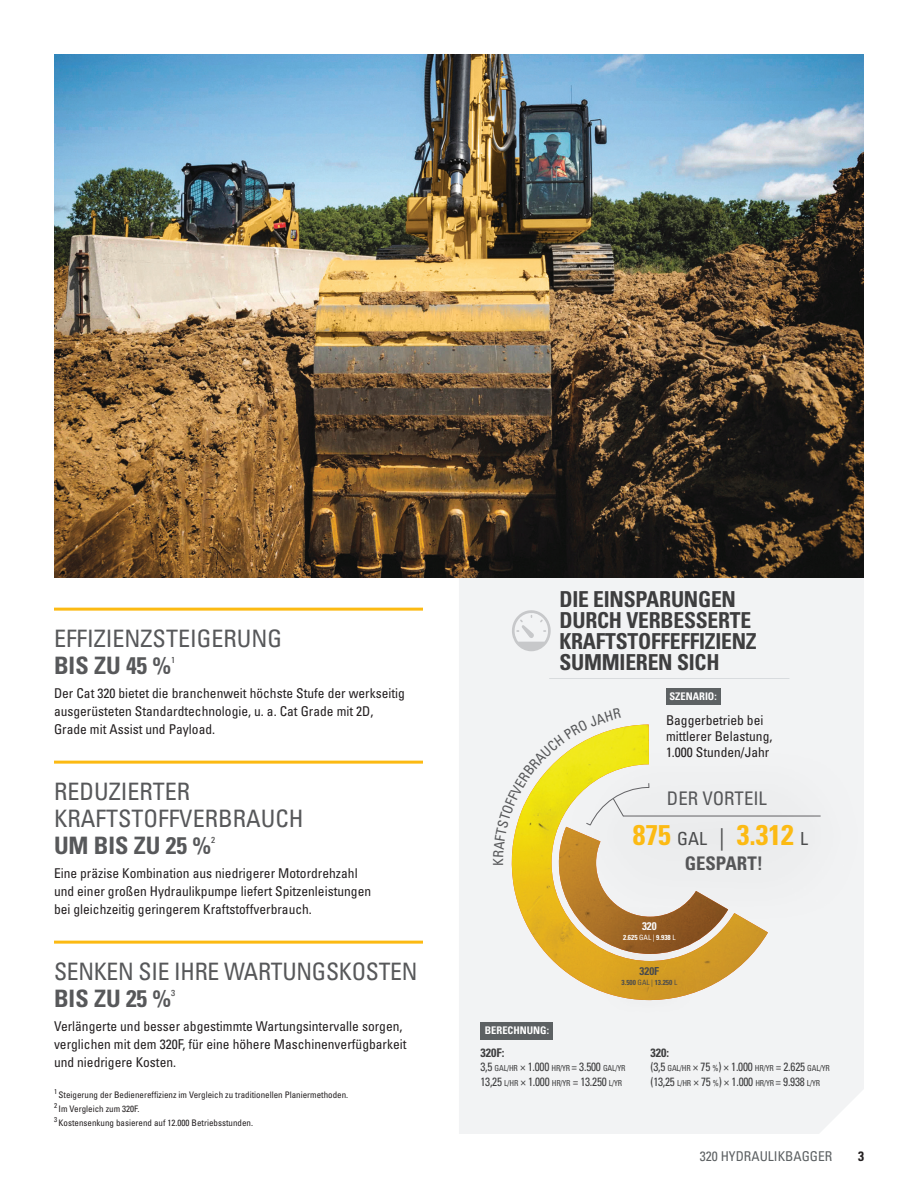
<style>
.page{position:relative;width:918px;height:1188px;background:#fff}
.page>*{position:absolute;margin:0;border:0;box-sizing:border-box;transform-origin:0 0}
.t1{font:700 condensed 28.5px "Univers LT Std";color:#fcba13}
.t2{font:condensed 24px/27px "Univers LT Std";color:#57585a}
.t3{font:700 condensed 24px "Univers LT Std";color:#57585a}
.t4{font:700 condensed 22.05px/21px "Univers LT Std";letter-spacing:-.01em;color:#3e3e3f}
.t5{font:condensed 18.75px "Univers LT Std";color:#57585a}
.t6{font:700 condensed 18.75px "Univers LT Std";color:#57585a}
.t7{font:condensed 13.95px "Univers LT Std";color:#57585a}
.t8{font:condensed 13.5px/18px "Univers LT Std";color:#231f20}
.t9{font:condensed 13.5px "Univers LT Std";color:#5d6163}
.t10{font:700 condensed 13.5px "Univers LT Std";color:#231f20}
.t11{font:condensed 12px/14.4px "Univers LT Std";letter-spacing:-.02em;color:#3e3e3f;scale:.94 1}
.t12{font:700 condensed 12px "Univers LT Std";color:#3e3e3f}
.t13{font:700 condensed 11.1px "Univers LT Std";color:#4b4c4d}
.t14{font:700 condensed 11.1px "Univers LT Std";color:#fff}
.t15{font:700 condensed 10.5px "Univers LT Std";color:#fff}
.t16{font:condensed 9px/14.4px "Univers LT Std";color:#231f20}
.t17{font:condensed 8.7px "Univers LT Std";color:#3e3e3f;scale:1.05 1}
.t18{font:condensed 8.25px "Univers LT Std";letter-spacing:-.02em;color:#3e3e3f;scale:.94 1}
.t19{font:700 condensed 7.2px "Univers LT Std";color:#4b4c4d}
.t20{font:700 condensed 7.2px "Univers LT Std";color:#fff}
.s1{font-weight:400;font-size:18px;color:#4b4c4d}
.s2{font-weight:400;font-size:22.35px;color:#4b4c4d}
.s3{font-weight:400}
.s4{font-size:12px}
.s5{font-size:8.25px}
.s6{font-weight:700}
</style>
<div class="page">
<div style="left:459px;top:578px;width:405px;height:556px;background:#f2f3f4"></div>
<img style="left:54px;top:54px;width:810px;height:524px">
<hr style="left:549px;top:678px;width:240px;height:1px;background:#bcc2c6">
<img style="left:510px;top:725px;width:258px;height:276px">
<svg style="left:512px;top:610px;width:39px;height:41px"></svg>
<div style="left:666px;top:688px;width:55px;height:17px;background:#5d6163"></div>
<div style="left:480px;top:1022px;width:73px;height:17px;background:#5d6163"></div>
<div style="left:556px;top:744px;width:317px;height:184px;background:#f0f1f2"></div>
<hr style="left:54px;top:608px;width:369px;height:3px;background:#fcba13">
<hr style="left:54px;top:761px;width:369px;height:3px;background:#fcba13">
<hr style="left:54px;top:941px;width:369px;height:3px;background:#fcba13">
<div style="left:596px;top:949px;width:105px;height:66px;background:#231f20;opacity:.65"></div>
<div style="left:597px;top:904px;width:103px;height:66px;background:#231f20;opacity:.65"></div>
<svg style="left:493px;top:708px;width:235px;height:246px"></svg>
<h2 class="t2" style="left:54px;top:624px;width:230px">EFFIZIENZSTEIGERUNG</h2>
<h2 class="t3" style="left:54px;top:650px;width:119px">BIS ZU 45 %</h2>
<p class="t17" style="left:171px;top:654px;width:5px">1</p>
<p class="t8" style="left:54px;top:684px;width:352px">Der Cat 320 bietet die branchenweit höchste Stufe der werkseitig ausgerüsteten Standardtechnologie, u. a. Cat Grade mit 2D,<br>Grade mit Assist und Payload.</p>
<h2 class="t2" style="left:54px;top:777px;width:251px">REDUZIERTER<br>KRAFTSTOFFVERBRAUCH</h2>
<h2 class="t3" style="left:54px;top:830px;width:159px">UM BIS ZU 25 %</h2>
<p class="t17" style="left:211px;top:834px;width:5px">2</p>
<p class="t8" style="left:54px;top:864px;width:319px">Eine präzise Kombination aus niedrigerer Motordrehzahl und einer großen Hydraulikpumpe liefert Spitzenleistungen bei gleichzeitig geringerem Kraftstoffverbrauch.</p>
<h2 class="t2" style="left:54px;top:957px;width:365px">SENKEN SIE IHRE WARTUNGSKOSTEN</h2>
<h2 class="t3" style="left:54px;top:983px;width:119px">BIS ZU 25 %</h2>
<p class="t17" style="left:171px;top:987px;width:5px">3</p>
<p class="t8" style="left:54px;top:1017px;width:354px">Verlängerte und besser abgestimmte Wartungsintervalle sorgen, verglichen mit dem 320F, für eine höhere Maschinenverfügbarkeit und niedrigere Kosten.</p>
<p class="t16" style="left:54px;top:1087px;width:296px"><sup>1</sup> Steigerung der Bedienereffizienz im Vergleich zu traditionellen Planiermethoden.<br><sup>2</sup> Im Vergleich zum 320F.<br><sup>3</sup> Kostensenkung basierend auf 12.000 Betriebsstunden.</p>
<h3 class="t4" style="left:559px;top:589px;width:199px">DIE EINSPARUNGEN<br>DURCH VERBESSERTE<br>KRAFTSTOFFEFFIZIENZ<br>SUMMIEREN SICH</h3>
<p class="t15" style="left:669px;top:690px;width:49px">SZENARIO:</p>
<p class="t8" style="left:666px;top:712px;width:108px;line-height:16.2px">Baggerbetrieb bei mittlerer Belastung,<br>1.000 Stunden/Jahr</p>
<h3 class="t5" style="left:667px;top:787px;width:102px">DER VORTEIL</h3>
<p class="t7" style="left:489px;top:866px;width:9px;rotate:-90deg">K</p>
<p class="t15" style="left:485px;top:1024px;width:66px">BERECHNUNG:</p>
<h1 class="t1" style="left:633px;top:818px;width:177px">875 <span class="s1">GAL</span> <span class="s2">|</span> 3.312 <span class="s1">L</span></h1>
<h3 class="t6" style="left:685px;top:852px;width:80px">GESPART!</h3>
<p class="t14" style="left:642px;top:919px;width:16px">320</p>
<p class="t20" style="left:623px;top:933px;width:54px">2.625 <span class="s3">GAL |</span> 9.938 <span class="s3">L</span></p>
<p class="t13" style="left:640px;top:965px;width:21px">320F</p>
<p class="t19" style="left:622px;top:978px;width:57px">3.500 <span class="s3">GAL |</span> 13.250 <span class="s3">L</span></p>
<p class="t12" style="left:480px;top:1045px;width:25px">320F:</p>
<p class="t18" style="left:480px;top:1063px;width:156px"><span class="s4">3,5</span> GAL/HR <span class="s4">× 1.000</span> HR/YR <span class="s4">= 3.500</span> GAL/YR</p>
<p class="t11" style="left:480px;top:1074px;width:152px">13,25 <span class="s5">L/HR</span> × 1.000 <span class="s5">HR/YR</span> = 13.250 <span class="s5">L/YR</span></p>
<p class="t11" style="left:650px;top:1045px;width:192px"><span class="s6">320:<br></span>(3,5 <span class="s5">GAL/HR</span> × 75 <span class="s5">%</span>) × 1.000 <span class="s5">HR/YR</span> = 2.625 <span class="s5">GAL/YR </span>(13,25 <span class="s5">L/HR</span> × 75 <span class="s5">%</span>) × 1.000 <span class="s5">HR/YR</span> = 9.938 <span class="s5">L/YR</span></p>
<p class="t9" style="left:700px;top:1147px;width:134px">320 HYDRAULIKBAGGER</p>
<p class="t10" style="left:858px;top:1148px;width:7px">3</p>
</div>
